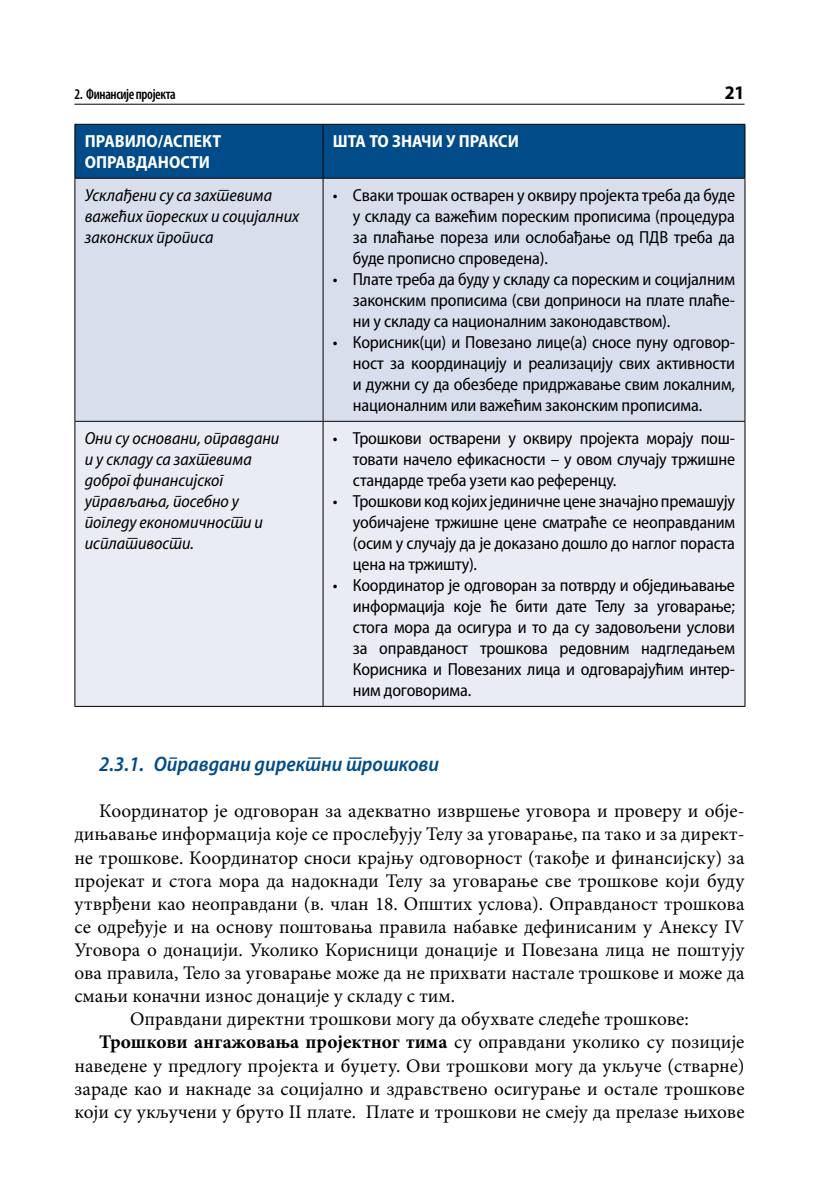
<style>
.page{position:relative;width:819px;height:1191px;background:#fff}
.page>*{position:absolute;margin:0;border:0;box-sizing:border-box;transform-origin:0 0}
.t1{font:italic 600 semi-condensed 21px "Myriad Pro";color:#004b88}
.t2{font:19.25px "Minion Pro";color:#000}
.t3{font:700 19.25px "Minion Pro";color:#000}
.t4{font:700 semi-condensed 19.25px "Myriad Pro";color:#000}
.t5{font:semi-condensed 17.5px/21px "Myriad Pro";letter-spacing:-.01em;color:#000;text-align:justify}
.t6{font:italic semi-condensed 17.5px/21px "Myriad Pro";color:#000}
.t7{font:700 semi-condensed 17.5px/21px "Myriad Pro";color:#fff}
.t8{font:600 condensed 14.88px "Myriad Pro";letter-spacing:-.025em;color:#000;scale:.95 1}
.s1{font-weight:400}
</style>
<div class="page">
<hr style="left:74px;top:104px;width:670px;height:1px;background:#000">
<div style="left:76px;top:125px;width:668px;height:53px;background:#004b88"></div>
<div style="left:75px;top:179px;width:669px;height:242px;background:#d9deec"></div>
<div style="left:75px;top:422px;width:669px;height:284px;background:#e9ecf4"></div>
<hr style="left:74px;top:179px;width:1px;height:242px;background:#000">
<hr style="left:322px;top:179px;width:1px;height:242px;background:#000">
<hr style="left:744px;top:179px;width:1px;height:242px;background:#000">
<hr style="left:74px;top:421px;width:249px;height:1px;background:#000">
<hr style="left:74px;top:422px;width:1px;height:284px;background:#000">
<hr style="left:323px;top:421px;width:422px;height:1px;background:#000">
<hr style="left:322px;top:422px;width:1px;height:284px;background:#000">
<hr style="left:744px;top:422px;width:1px;height:284px;background:#000">
<hr style="left:74px;top:706px;width:249px;height:1px;background:#000">
<hr style="left:323px;top:706px;width:422px;height:1px;background:#000">
<hr style="left:75px;top:124px;width:248px;height:1px;background:#000">
<hr style="left:75px;top:124px;width:1px;height:54px;background:#000">
<hr style="left:323px;top:124px;width:422px;height:1px;background:#000">
<hr style="left:323px;top:124px;width:1px;height:54px;background:#000">
<hr style="left:744px;top:124px;width:1px;height:54px;background:#000">
<hr style="left:74px;top:178px;width:249px;height:1px;background:#000">
<hr style="left:323px;top:178px;width:422px;height:1px;background:#000">
<p class="t8" style="left:74px;top:86px;width:108px">2. Финансије пројекта</p>
<p class="t4" style="left:724px;top:82px;width:21px">21</p>
<p class="t7" style="left:85px;top:131px;width:138px">ПРАВИЛО/АСПЕКТ<br>ОПРАВДАНОСТИ</p>
<p class="t7" style="left:333px;top:131px;width:187px">ШТА ТО ЗНАЧИ У ПРАКСИ</p>
<p class="t6" style="left:85px;top:185px;width:216px">Усклађени су са захтевима важећих пореских и социјалних законских прописа</p>
<p class="t5" style="left:353px;top:185px;width:383px;text-indent:-20px">• Сваки трошак остварен у оквиру пројекта треба да буде у складу са важећим пореским прописима (процедура за плаћање пореза или ослобађање од ПДВ треба да буде прописно спроведена).</p>
<p class="t5" style="left:353px;top:269px;width:383px;text-indent:-20px">• Плате треба да буду у складу са пореским и социјалним законским прописима (сви доприноси на плате плаће&shy;ни у складу са националним законодавством).</p>
<p class="t5" style="left:353px;top:332px;width:384px;text-indent:-20px">• Корисник(ци) и Повезано лице(а) сносе пуну одговор&shy;ност за координацију и реализацију свих активности и дужни су да обезбеде придржавање свим локалним, националним или важећим законским прописима.</p>
<p class="t6" style="left:85px;top:428px;width:196px">Они су основани, оправдани и у складу са захтевима доброг финансијског управљања, посебно у погледу економичности и исплативости.</p>
<p class="t5" style="left:353px;top:428px;width:383px;text-indent:-20px">• Трошкови остварени у оквиру пројекта морају пош&shy;товати начело ефикасности – у овом случају тржишне стандарде треба узети као референцу.</p>
<p class="t5" style="left:353px;top:491px;width:384px;text-indent:-20px">• Трошкови код којих јединичне цене значајно премашују уобичајене тржишне цене сматраће се неоправданим (осим у случају да је доказано дошло до наглог пораста цена на тржишту).</p>
<p class="t5" style="left:353px;top:575px;width:383px;text-indent:-20px">• Координатор је одговоран за потврду и обједињавање информација које ће бити дате Телу за уговарање; стога мора да осигура и то да су задовољени услови за оправданост трошкова редовним надгледањем Корисника и Повезаних лица и одговарајућим интер&shy;ним договорима.</p>
<p class="t1" style="left:99px;top:752px;width:341px">2.3.1. Оправдани директни трошкови</p>
<p class="t2" style="left:99px;top:799px;width:646px">Координатор је одговоран за адекватно извршење уговора и проверу и обје-</p>
<p class="t2" style="left:74px;top:822px;width:671px">дињавање информација које се прослеђују Телу за уговарање, па тако и за директ-</p>
<p class="t2" style="left:74px;top:846px;width:671px">не трошкове. Координатор сноси крајњу одговорност (такође и финансијску) за</p>
<p class="t2" style="left:74px;top:869px;width:671px">пројекат и стога мора да надокнади Телу за уговарање све трошкове који буду</p>
<p class="t2" style="left:74px;top:892px;width:671px">утврђени као неоправдани (в. члан 18. Општих услова). Оправданост трошкова</p>
<p class="t2" style="left:74px;top:915px;width:671px">се одређује и на основу поштовања правила набавке дефинисаним у Анексу IV</p>
<p class="t2" style="left:74px;top:938px;width:671px">Уговора о донацији. Уколико Корисници донације и Повезана лица не поштују</p>
<p class="t2" style="left:74px;top:961px;width:671px">ова правила, Тело за уговарање може да не прихвати настале трошкове и може да</p>
<p class="t2" style="left:74px;top:984px;width:382px">смањи коначни износ донације у складу с тим.</p>
<p class="t2" style="left:130px;top:1007px;width:560px">Оправдани директни трошкови могу да обухвате следеће трошкове:</p>
<p class="t3" style="left:99px;top:1030px;width:646px">Трошкови ангажовања пројектног тима <span class="s1">су оправдани уколико су позиције</span></p>
<p class="t2" style="left:74px;top:1053px;width:671px">наведене у предлогу пројекта и буџету. Ови трошкови могу да укључе (стварне)</p>
<p class="t2" style="left:74px;top:1077px;width:671px">зараде као и накнаде за социјално и здравствено осигурање и остале трошкове</p>
<p class="t2" style="left:74px;top:1100px;width:671px">који су укључени у бруто II плате. Плате и трошкови не смеју да прелазе њихове</p>
</div>
